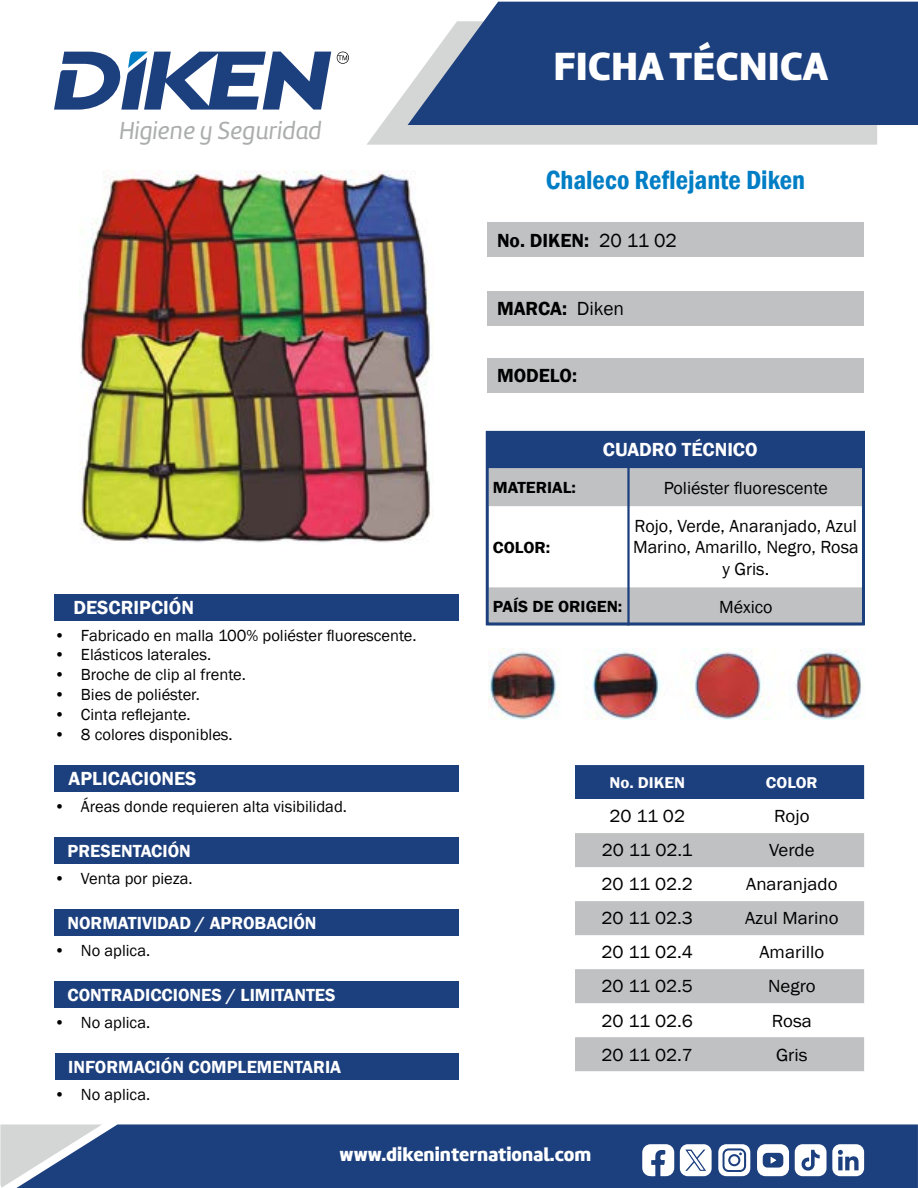
<style>
.page{position:relative;width:918px;height:1188px;background:#fff}
.page>*{position:absolute;margin:0;border:0;box-sizing:border-box;transform-origin:0 0}
.t1{font:40.8px "Amelia Basic Black";color:#fff}
.t2{font:600 condensed 27px "Franklin Gothic";color:#007ec5}
.t3{font:25.5px "Amelia Basic Italic";color:#acadad}
.t4{font:600 19.5px "Franklin Gothic";color:#fff}
.t5{font:600 19.5px "Franklin Gothic";color:#000}
.t6{font:19.5px "Amelia Basic Black";color:#fff}
.t7{font:18px "Franklin Gothic";color:#000;scale:1.05 1}
.t8{font:600 18px "Franklin Gothic";color:#fff}
.t9{font:18px/21.6px "Franklin Gothic";color:#000;text-align:center}
.t10{font:16.5px "Franklin Gothic";color:#000}
.t11{font:600 16.5px "Franklin Gothic";color:#000;scale:1.05 1}
.t12{font:600 16.05px "Franklin Gothic";color:#fff;scale:1.05 1}
.s1{font-weight:400}
</style>
<div class="page">
<div style="left:102px;top:1124px;width:816px;height:64px;background:#1c3f7e"></div>
<svg style="left:0;top:1124px;width:102px;height:64px;background:#99a6bd"></svg>
<svg style="left:367px;top:88px;width:510px;height:57px;background:#d8dada"></svg>
<svg style="left:408px;top:2px;width:510px;height:123px;background:#315089"></svg>
<svg style="left:54px;top:51px;width:277px;height:59px"></svg>
<svg style="left:337px;top:52px;width:12px;height:12px"></svg>
<svg style="left:680px;top:1144px;width:32px;height:32px"></svg>
<svg style="left:642px;top:1144px;width:32px;height:32px"></svg>
<svg style="left:718px;top:1144px;width:32px;height:32px"></svg>
<div style="left:730px;top:1156px;width:8px;height:8px;background:#fff;border-radius:50%"></div>
<svg style="left:757px;top:1144px;width:32px;height:32px"></svg>
<svg style="left:795px;top:1144px;width:69px;height:32px"></svg>
<div style="left:487px;top:432px;width:377px;height:34px;background:#1c3f7e"></div>
<div style="left:487px;top:223px;width:377px;height:34px;background:#c0c1c2"></div>
<div style="left:487px;top:291px;width:377px;height:34px;background:#c0c1c2"></div>
<div style="left:487px;top:359px;width:377px;height:34px;background:#c0c1c2"></div>
<div style="left:490px;top:468px;width:371px;height:153px;background:#c0c1c2"></div>
<svg style="left:490px;top:506px;width:371px;height:81px"></svg>
<div style="left:486px;top:431px;width:379px;height:194px;border:3px solid #1c3f7e"></div>
<hr style="left:627px;top:467px;width:3px;height:158px;background:#1c3f7e">
<div style="left:54px;top:594px;width:405px;height:27px;background:#1c3f7e"></div>
<div style="left:54px;top:765px;width:405px;height:27px;background:#1c3f7e"></div>
<div style="left:54px;top:837px;width:405px;height:27px;background:#1c3f7e"></div>
<div style="left:54px;top:909px;width:405px;height:27px;background:#1c3f7e"></div>
<div style="left:54px;top:981px;width:405px;height:27px;background:#1c3f7e"></div>
<div style="left:55px;top:1053px;width:404px;height:27px;background:#1c3f7e"></div>
<hr style="left:487px;top:466px;width:376px;height:2px;background:#1c3f7e">
<div style="left:575px;top:765px;width:289px;height:34px;background:#1c3f7e"></div>
<svg style="left:575px;top:833px;width:289px;height:238px;fill:#c0c1c2"></svg>
<img style="left:80px;top:171px;width:353px;height:372px">
<img style="left:489px;top:649px;width:374px;height:70px">
<h3 class="t3" style="left:119px;top:116px;width:204px">Higiene y Seguridad</h3>
<p class="t4" style="left:74px;top:596px;width:122px">DESCRIPCIÓN</p>
<p class="t10" style="left:54px;top:625px;width:364px">• Fabricado en malla 100% poliéster fluorescente.</p>
<p class="t10" style="left:54px;top:645px;width:159px">• Elásticos laterales.</p>
<p class="t10" style="left:54px;top:664px;width:193px">• Broche de clip al frente.</p>
<p class="t10" style="left:54px;top:684px;width:147px">• Bies de poliéster.</p>
<p class="t10" style="left:54px;top:704px;width:138px">• Cinta reflejante.</p>
<p class="t10" style="left:54px;top:724px;width:180px">• 8 colores disponibles.</p>
<p class="t4" style="left:69px;top:767px;width:129px">APLICACIONES</p>
<p class="t10" style="left:54px;top:796px;width:295px">• Áreas donde requieren alta visibilidad.</p>
<p class="t8" style="left:68px;top:840px;width:125px">PRESENTACIÓN</p>
<p class="t10" style="left:54px;top:868px;width:140px">• Venta por pieza.</p>
<p class="t8" style="left:68px;top:912px;width:251px">NORMATIVIDAD / APROBACIÓN</p>
<p class="t10" style="left:54px;top:940px;width:98px">• No aplica.</p>
<p class="t8" style="left:68px;top:984px;width:270px">CONTRADICCIONES / LIMITANTES</p>
<p class="t10" style="left:54px;top:1012px;width:98px">• No aplica.</p>
<p class="t8" style="left:68px;top:1056px;width:274px">INFORMACIÓN COMPLEMENTARIA</p>
<p class="t10" style="left:54px;top:1084px;width:98px">• No aplica.</p>
<h1 class="t1" style="left:553px;top:41px;width:276px">FICHA TÉCNICA</h1>
<h2 class="t2" style="left:546px;top:162px;width:261px">Chaleco Reflejante Diken</h2>
<p class="t5" style="left:497px;top:228px;width:181px">No. DIKEN: <span class="s1">20 11 02</span></p>
<p class="t5" style="left:497px;top:296px;width:129px">MARCA: <span class="s1">Diken</span></p>
<p class="t5" style="left:497px;top:364px;width:82px">MODELO:</p>
<p class="t4" style="left:603px;top:438px;width:156px">CUADRO TÉCNICO</p>
<p class="t11" style="left:493px;top:477px;width:81px">MATERIAL:</p>
<p class="t9" style="left:664px;top:477px;width:166px">Poliéster fluorescente</p>
<p class="t11" style="left:493px;top:537px;width:56px">COLOR:</p>
<p class="t9" style="left:633px;top:515px;width:227px">Rojo, Verde, Anaranjado, Azul<br>Marino, Amarillo, Negro, Rosa y Gris.</p>
<p class="t11" style="left:493px;top:596px;width:125px">PAÍS DE ORIGEN:</p>
<p class="t9" style="left:719px;top:596px;width:55px">México</p>
<p class="t12" style="left:609px;top:772px;width:74px">No. DIKEN</p>
<p class="t12" style="left:766px;top:772px;width:51px">COLOR</p>
<p class="t7" style="left:609px;top:805px;width:74px">20 11 02</p>
<p class="t7" style="left:774px;top:805px;width:35px">Rojo</p>
<p class="t7" style="left:602px;top:839px;width:88px">20 11 02.1</p>
<p class="t7" style="left:769px;top:839px;width:45px">Verde</p>
<p class="t7" style="left:601px;top:873px;width:89px">20 11 02.2</p>
<p class="t7" style="left:746px;top:873px;width:89px">Anaranjado</p>
<p class="t7" style="left:601px;top:907px;width:89px">20 11 02.3</p>
<p class="t7" style="left:745px;top:907px;width:91px">Azul Marino</p>
<p class="t7" style="left:601px;top:941px;width:89px">20 11 02.4</p>
<p class="t7" style="left:759px;top:941px;width:63px">Amarillo</p>
<p class="t7" style="left:601px;top:975px;width:89px">20 11 02.5</p>
<p class="t7" style="left:768px;top:975px;width:47px">Negro</p>
<p class="t7" style="left:601px;top:1009px;width:89px">20 11 02.6</p>
<p class="t7" style="left:772px;top:1009px;width:40px">Rosa</p>
<p class="t7" style="left:601px;top:1043px;width:89px">20 11 02.7</p>
<p class="t7" style="left:776px;top:1043px;width:32px">Gris</p>
<p class="t6" style="left:340px;top:1143px;width:253px">www.dikeninternational.com</p>
</div>
